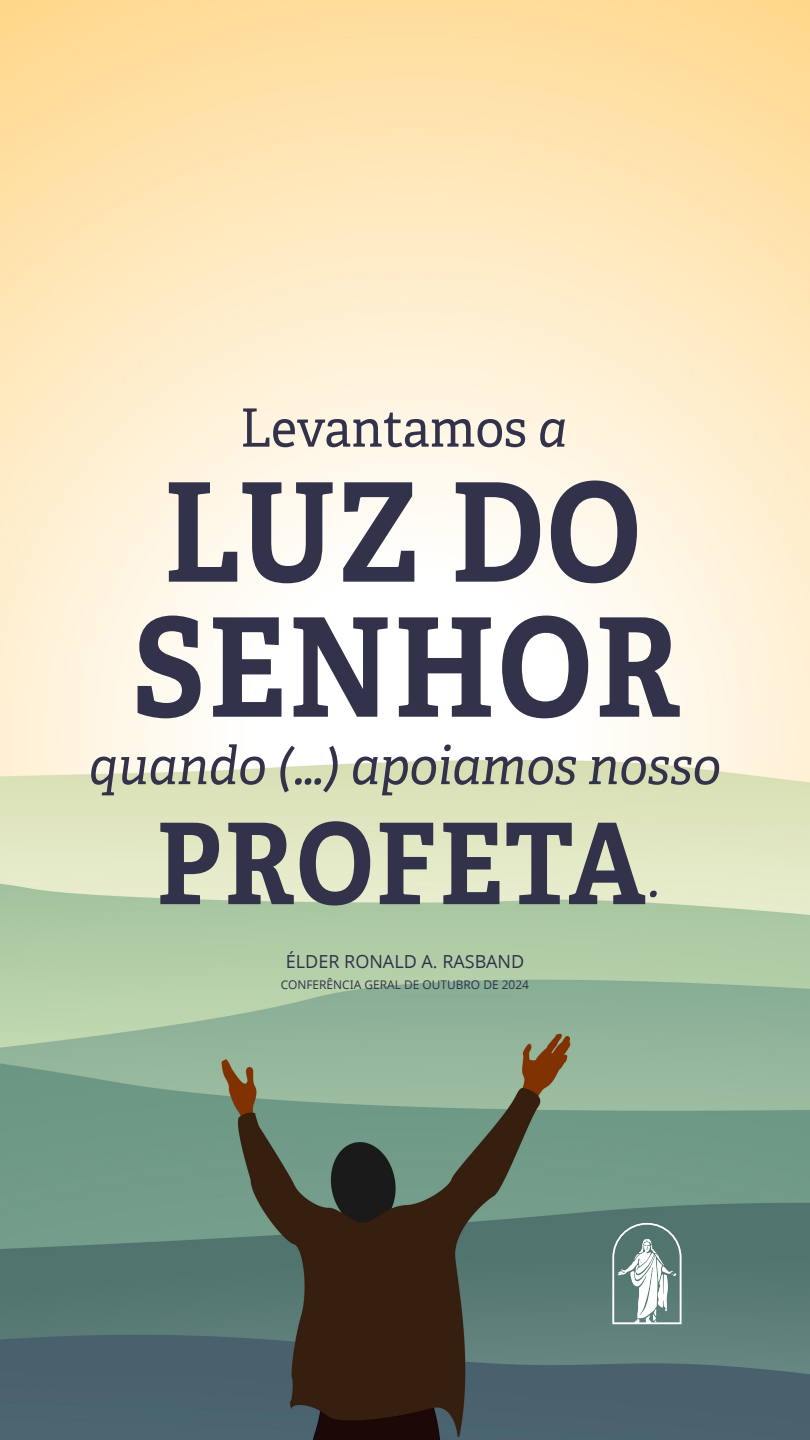
<style>
.page{position:relative;width:810px;height:1440px;background:#fff}
.page>*{position:absolute;margin:0;border:0;box-sizing:border-box;transform-origin:0 0}
.artcl18_p1_figure_image_aside_quote_firs{font:700 137.25px/135.1px "Helam Slablds Lat";letter-spacing:.025em;color:#32324b;scale:.9 1}
.artcl18_p1_figure_image_aside_quote_firs-2{font:700 112.5px "Helam Slablds Lat";letter-spacing:.025em;color:#32324b;scale:.9 1}
.artcl18_p1_figure_image_aside_quote_firs-3{font:italic 52.8px "Helam Slablds Lat";color:#32324b;scale:.95 1}
.artcl18_p1_figure_image_aside_quote_firs-4{font:52.8px "Helam Slablds Lat";color:#32324b;scale:.95 1}
.artcl18_p1_figure_image_aside_quote_cita{font:18px "Dots Solidlds Lat";color:#32324b}
.artcl18_p1_figure_image_aside_quote_cita-2{font:11.93px "Dots Solidlds Lat";color:#32324b}
.s1{font-style:italic}
.s2{font-weight:400;font-style:italic;font-size:52.8px}
</style>
<div class="page">
<img style="left:0;top:0;width:810px;height:1440px">
<svg style="left:612px;top:1223px;width:69px;height:101px"></svg>
<p class="artcl18_p1_figure_image_aside_quote_firs-4" style="left:240px;top:386px;width:346px">Levantamos <span class="s1">a</span></p>
<p class="artcl18_p1_figure_image_aside_quote_firs" style="left:132px;top:463px;width:610px">LUZ DO<br>SENHOR</p>
<p class="artcl18_p1_figure_image_aside_quote_firs-3" style="left:89px;top:724px;width:666px">quando (…) apoiamos nosso</p>
<p class="artcl18_p1_figure_image_aside_quote_firs-2" style="left:157px;top:772px;width:561px">PROFETA<span class="s2">.</span></p>
<p class="artcl18_p1_figure_image_aside_quote_cita" style="left:286px;top:949px;width:240px">ÉLDER RONALD A. RASBAND</p>
<p class="artcl18_p1_figure_image_aside_quote_cita-2" style="left:281px;top:976px;width:250px">CONFERÊNCIA GERAL DE OUTUBRO DE 2024</p>
</div>
